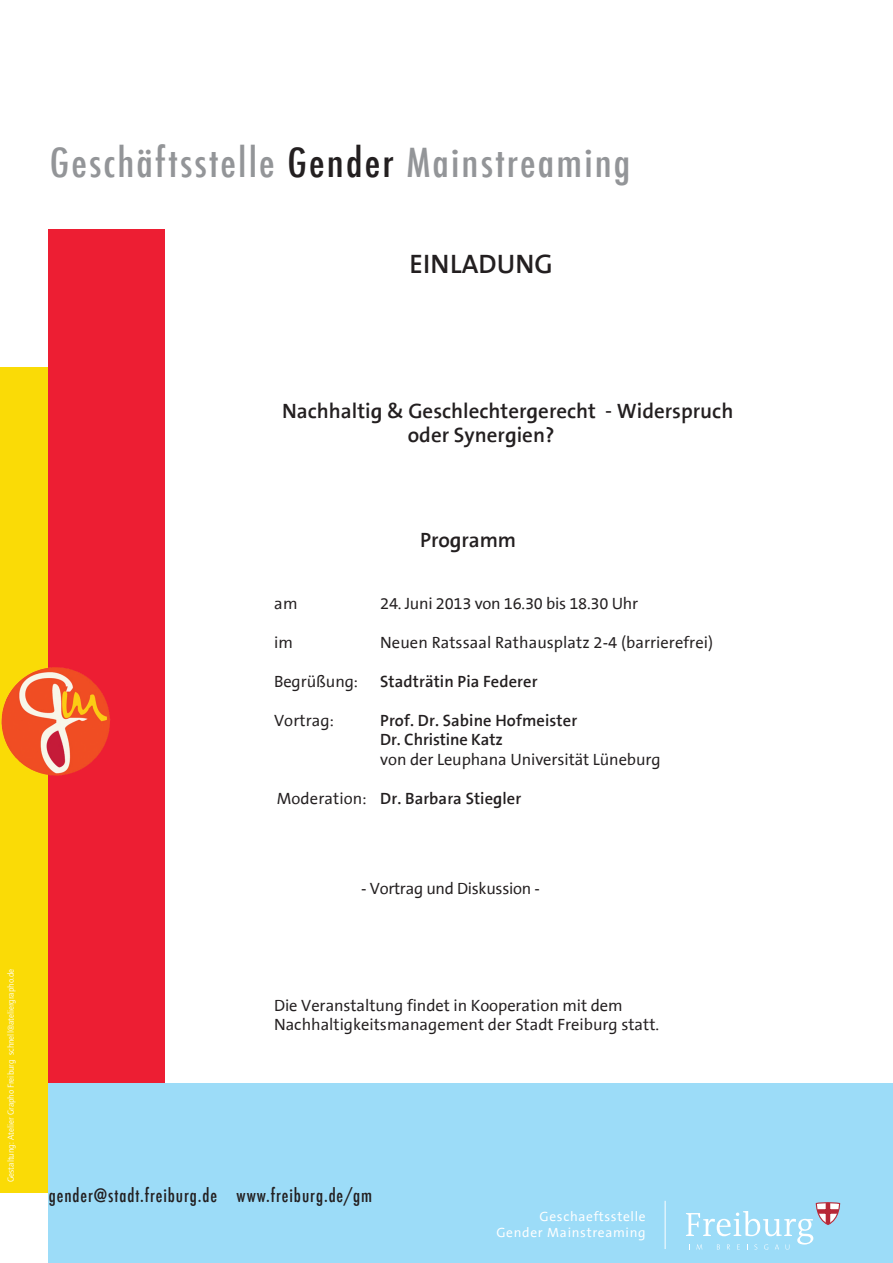
<style>
.page{position:relative;width:893px;height:1263px;background:#fff}
.page>*{position:absolute;margin:0;border:0;box-sizing:border-box;transform-origin:0 0}
.t1{font:500 condensed 39px "Futura";letter-spacing:.05em;color:#939598;scale:1.08 1}
.t2{font:700 27px "Thesans Badenova";letter-spacing:.005em;color:#231f20}
.t3{font:700 21px/24px "Thesans Badenova";color:#231f20}
.t4{font:500 condensed 18px "Futura";letter-spacing:.05em;color:#231f20}
.t5{font:16.5px/19.5px "Thesans Badenova";letter-spacing:-.005em;color:#231f20}
.t6{font:700 16.5px/19.5px "Thesans Badenova";letter-spacing:.005em;color:#231f20}
.t7{font:13.5px/16.2px "Thesans Badenova";letter-spacing:.05em;color:#fff;text-align:right}
.t8{font:9px "Quay Itc T";color:#fff}
.s1{color:#231f20}
.s2{font-weight:400}
</style>
<div class="page">
<div style="left:0;top:367px;width:50px;height:826px;background:#fadb06"></div>
<div style="left:49px;top:230px;width:116px;height:863px;background:#ed1e33"></div>
<div style="left:49px;top:1083px;width:844px;height:180px;background:#9cdcf8"></div>
<svg style="left:686px;top:1202px;width:155px;height:47px"></svg>
<hr style="left:665px;top:1201px;width:1px;height:48px;background:#fff">
<img style="left:1px;top:667px;width:79px;height:109px">
<h1 class="t1" style="left:50px;top:138px;width:539px">Geschäftsstelle <span class="s1">Gender</span> Mainstreaming</h1>
<h2 class="t2" style="left:410px;top:249px;width:145px">EINLADUNG</h2>
<p class="t3" style="left:408px;top:400px;width:327px;text-indent:-126px">Nachhaltig &amp; Geschlechtergerecht - Widerspruch oder Synergien?</p>
<p class="t8" style="left:6px;top:1182px;width:215px;rotate:-90deg">Gestaltung: Atelier Grapho Freiburg schnell@ateliergrapho.de</p>
<p class="t3" style="left:420px;top:529px;width:98px">Programm</p>
<p class="t5" style="left:274px;top:594px;width:25px">am</p>
<p class="t5" style="left:380px;top:594px;width:259px">24. Juni 2013 von 16.30 bis 18.30 Uhr</p>
<p class="t5" style="left:274px;top:633px;width:21px">im</p>
<p class="t5" style="left:380px;top:633px;width:334px">Neuen Ratssaal Rathausplatz 2-4 (barrierefrei)</p>
<p class="t5" style="left:274px;top:672px;width:86px">Begrüßung:</p>
<p class="t6" style="left:380px;top:672px;width:159px">Stadträtin Pia Federer</p>
<p class="t5" style="left:274px;top:711px;width:61px">Vortrag:</p>
<p class="t6" style="left:380px;top:711px;width:198px">Prof. Dr. Sabine Hofmeister<br>Dr. Christine Katz</p>
<p class="t5" style="left:380px;top:750px;width:282px">von der Leuphana Universität Lüneburg</p>
<p class="t6" style="left:277px;top:789px;width:246px"><span class="s2">Moderation:</span> Dr. Barbara Stiegler</p>
<p class="t5" style="left:361px;top:879px;width:180px">- Vortrag und Diskussion -</p>
<p class="t5" style="left:274px;top:996px;width:387px">Die Veranstaltung findet in Kooperation mit dem<br>Nachhaltigkeitsmanagement der Stadt Freiburg statt.</p>
<p class="t4" style="left:49px;top:1184px;width:325px">gender@stadt.freiburg.de www.freiburg.de/gm</p>
<p class="t7" style="left:496px;top:1209px;width:151px">Geschaeftsstelle<br>Gender Mainstreaming</p>
</div>
